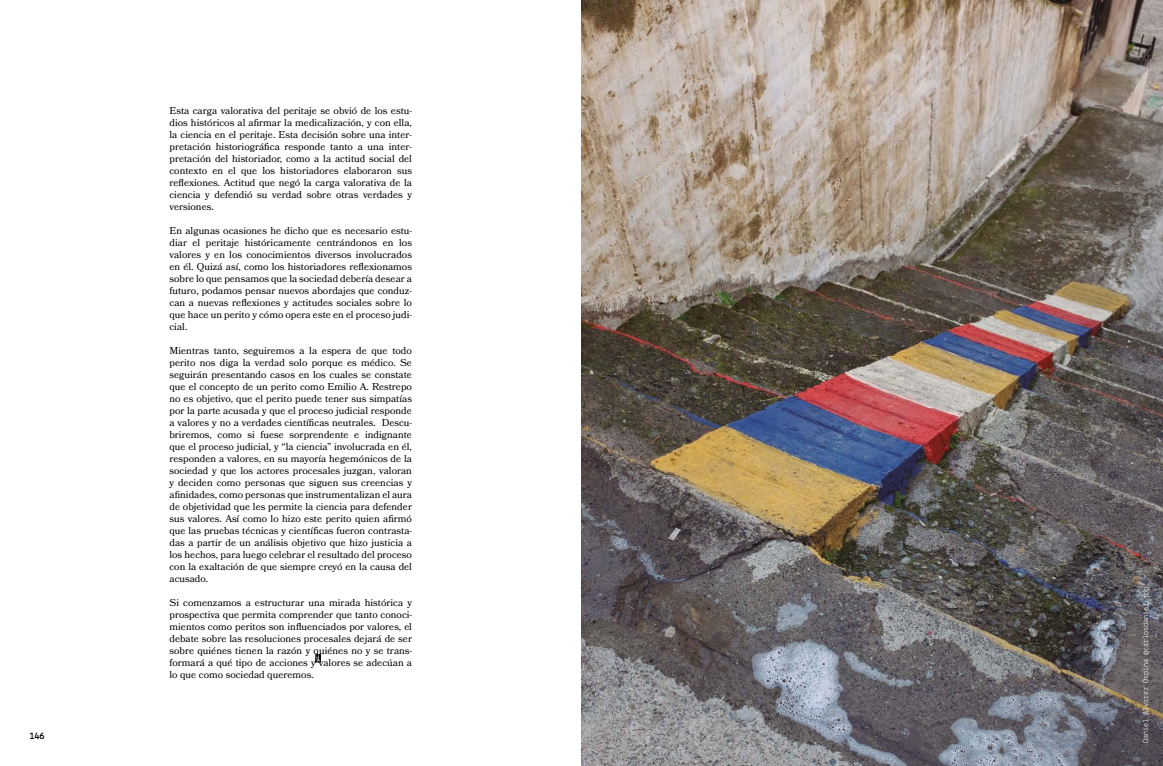
<style>
.page{position:relative;width:1163px;height:766px;background:#fff}
.page>*{position:absolute;margin:0;border:0;box-sizing:border-box;transform-origin:0 0}
.t1{font:10px/12px "Bookmania";color:#000;text-align:justify}
.t2{font:700 10px "Lekton";color:#000}
.t3{font:8px "Lekton";color:#fff}
</style>
<div class="page">
<svg style="left:315px;top:653px;width:6px;height:9px"></svg>
<img style="left:581px;top:0;width:581px;height:765px">
<p class="t2" style="left:29px;top:729px;width:17px">146</p>
<p class="t1" style="left:169px;top:104px;width:244px">Esta carga valorativa del peritaje se obvió de los estu&shy;dios históricos al afirmar la medicalización, y con ella, la ciencia en el peritaje. Esta decisión sobre una inter&shy;pretación historiográfica responde tanto a una inter&shy;pretación del historiador, como a la actitud social del contexto en el que los historiadores elaboraron sus reflexiones. Actitud que negó la carga valorativa de la ciencia y defendió su verdad sobre otras verdades y versiones.</p>
<p class="t1" style="left:169px;top:224px;width:244px">En algunas ocasiones he dicho que es necesario estu&shy;diar el peritaje históricamente centrándonos en los valores y en los conocimientos diversos involucrados en él. Quizá así, como los historiadores reflexionamos sobre lo que pensamos que la sociedad debería desear a futuro, podamos pensar nuevos abordajes que conduz&shy;can a nuevas reflexiones y actitudes sociales sobre lo que hace un perito y cómo opera este en el proceso judi&shy;cial.</p>
<p class="t1" style="left:169px;top:344px;width:244px">Mientras tanto, seguiremos a la espera de que todo perito nos diga la verdad solo porque es médico. Se seguirán presentando casos en los cuales se constate que el concepto de un perito como Emilio A. Restrepo no es objetivo, que el perito puede tener sus simpatías por la parte acusada y que el proceso judicial responde a valores y no a verdades científicas neutrales. Descu&shy;briremos, como si fuese sorprendente e indignante que el proceso judicial, y “la ciencia” involucrada en él, responden a valores, en su mayoría hegemónicos de la sociedad y que los actores procesales juzgan, valoran y deciden como personas que siguen sus creencias y afinidades, como personas que instrumentalizan el aura de objetividad que les permite la ciencia para defender sus valores. Así como lo hizo este perito quien afirmó que las pruebas técnicas y científicas fueron contrasta&shy;das a partir de un análisis objetivo que hizo justicia a los hechos, para luego celebrar el resultado del proceso con la exaltación de que siempre creyó en la causa del acusado.</p>
<p class="t1" style="left:169px;top:596px;width:244px">Si comenzamos a estructurar una mirada histórica y prospectiva que permita comprender que tanto conoci&shy;mientos como peritos son influenciados por valores, el debate sobre las resoluciones procesales dejará de ser sobre quiénes tienen la razón y quiénes no y se trans&shy;formará a qué tipo de acciones y valores se adecúan a lo que como sociedad queremos.</p>
<p class="t3" style="left:1140px;top:742px;width:158px;rotate:-90deg">Daniel Alvarez Ospina @carlosdaniel.jpg</p>
</div>
